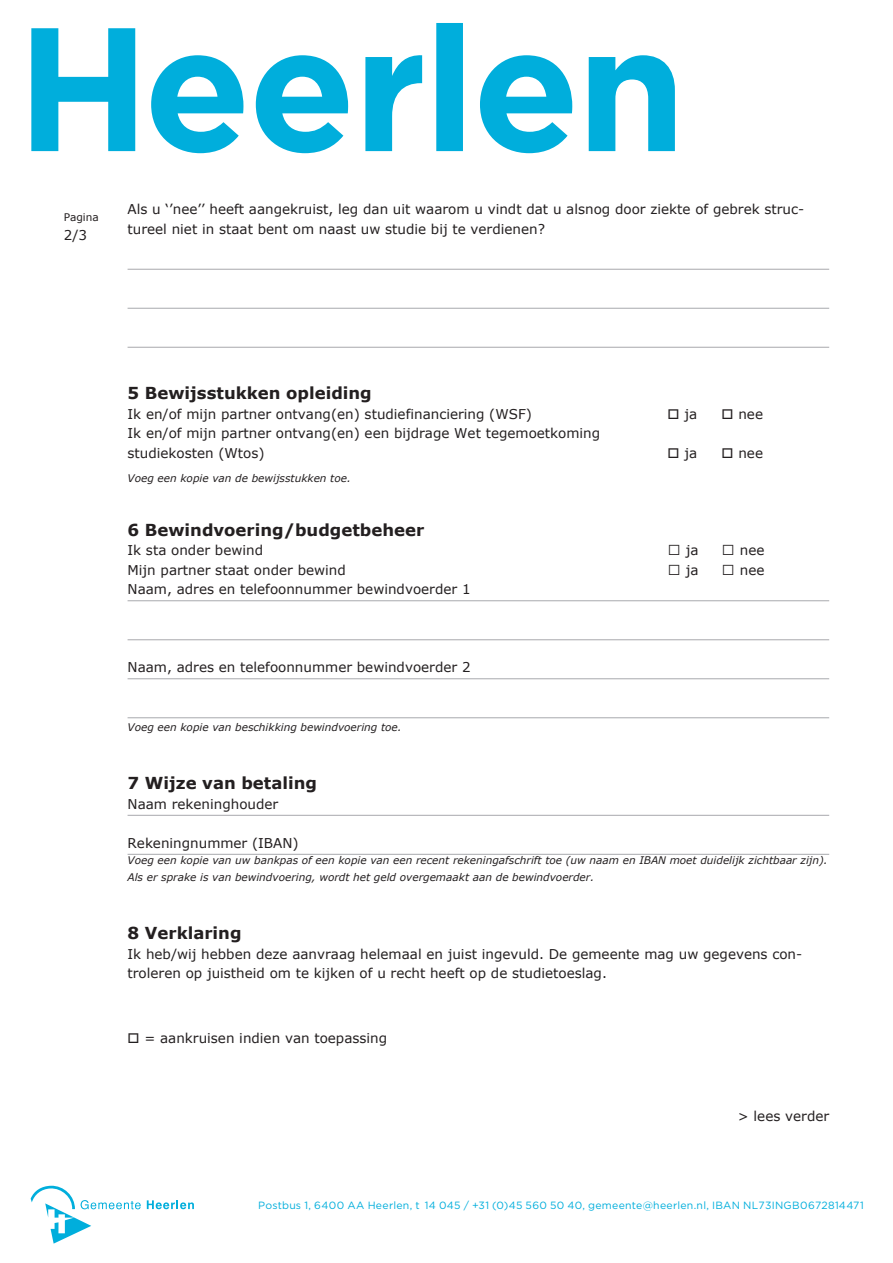
<style>
.page{position:relative;width:893px;height:1263px;background:#fff}
.page>*{position:absolute;margin:0;border:0;box-sizing:border-box;transform-origin:0 0}
.t1{font:700 16.5px "Verdana";color:#231f20}
.t2{font:13.5px/19.5px "Verdana";color:#231f20}
.t3{font:italic 10.5px/16.5px "Verdana";color:#231f20}
.t4{font:10.5px "Gotham";letter-spacing:.025em;color:#00aedc}
.t5{font:10.5px "Verdana";color:#231f20}
</style>
<div class="page">
<svg style="left:31px;top:23px;width:644px;height:130px"></svg>
<svg style="left:31px;top:1185px;width:110px;height:58px"></svg>
<svg style="left:147px;top:1200px;width:47px;height:9px"></svg>
<hr style="left:128px;top:269px;width:701px;height:1px;background:#a8a9ad">
<hr style="left:128px;top:308px;width:701px;height:1px;background:#a8a9ad">
<hr style="left:128px;top:347px;width:701px;height:1px;background:#a8a9ad">
<hr style="left:128px;top:600px;width:701px;height:1px;background:#a8a9ad">
<hr style="left:128px;top:639px;width:701px;height:1px;background:#a8a9ad">
<hr style="left:128px;top:678px;width:701px;height:1px;background:#a8a9ad">
<hr style="left:128px;top:717px;width:701px;height:1px;background:#a8a9ad">
<hr style="left:128px;top:815px;width:701px;height:1px;background:#a8a9ad">
<hr style="left:128px;top:854px;width:701px;height:1px;background:#a8a9ad">
<p class="t5" style="left:64px;top:210px;width:37px">Pagina</p>
<p class="t2" style="left:64px;top:225px;width:25px">2/3</p>
<p class="t2" style="left:128px;top:199px;width:676px">Als u ‘’nee’’ heeft aangekruist, leg dan uit waarom u vindt dat u alsnog door ziekte of gebrek struc&shy;tureel niet in staat bent om naast uw studie bij te verdienen?</p>
<p class="t1" style="left:128px;top:383px;width:246px">5 Bewijsstukken opleiding</p>
<p class="t2" style="left:128px;top:403px;width:406px">Ik en/of mijn partner ontvang(en) studiefinanciering (WSF)</p>
<p class="t2" style="left:668px;top:403px;width:31px">□ ja</p>
<p class="t2" style="left:722px;top:403px;width:43px">□ nee</p>
<p class="t2" style="left:128px;top:423px;width:474px">Ik en/of mijn partner ontvang(en) een bijdrage Wet tegemoetkoming studiekosten (Wtos)</p>
<p class="t2" style="left:668px;top:442px;width:31px">□ ja</p>
<p class="t2" style="left:722px;top:442px;width:43px">□ nee</p>
<p class="t3" style="left:128px;top:469px;width:225px">Voeg een kopie van de bewijsstukken toe.</p>
<p class="t1" style="left:128px;top:519px;width:298px">6 Bewindvoering/budgetbeheer</p>
<p class="t2" style="left:128px;top:540px;width:137px">Ik sta onder bewind</p>
<p class="t2" style="left:686px;top:540px;width:14px">ja</p>
<p class="t2" style="left:740px;top:540px;width:26px">nee</p>
<p class="t2" style="left:128px;top:559px;width:220px">Mijn partner staat onder bewind</p>
<p class="t2" style="left:686px;top:559px;width:14px">ja</p>
<p class="t2" style="left:740px;top:559px;width:26px">nee</p>
<p class="t2" style="left:128px;top:579px;width:345px">Naam, adres en telefoonnummer bewindvoerder 1</p>
<p class="t2" style="left:128px;top:657px;width:345px">Naam, adres en telefoonnummer bewindvoerder 2</p>
<p class="t3" style="left:128px;top:718px;width:276px">Voeg een kopie van beschikking bewindvoering toe.</p>
<p class="t1" style="left:128px;top:773px;width:191px">7 Wijze van betaling</p>
<p class="t2" style="left:128px;top:793px;width:152px">Naam rekeninghouder</p>
<p class="t2" style="left:128px;top:832px;width:173px">Rekeningnummer (IBAN)</p>
<p class="t3" style="left:128px;top:852px;width:702px">Voeg een kopie van uw bankpas of een kopie van een recent rekeningafschrift toe (uw naam en IBAN moet duidelijk zichtbaar zijn).<br>Als er sprake is van bewindvoering, wordt het geld overgemaakt aan de bewindvoerder.</p>
<p class="t1" style="left:128px;top:923px;width:115px">8 Verklaring</p>
<p class="t2" style="left:128px;top:943px;width:674px">Ik heb/wij hebben deze aanvraag helemaal en juist ingevuld. De gemeente mag uw gegevens con&shy;troleren op juistheid om te kijken of u recht heeft op de studietoeslag.</p>
<p class="t2" style="left:128px;top:1027px;width:261px">□ = aankruisen indien van toepassing</p>
<p class="t2" style="left:738px;top:1105px;width:93px">&gt; lees verder</p>
<p class="t4" style="left:258px;top:1199px;width:607px">Postbus 1, 6400 AA Heerlen, t 14 045 / +31 (0)45 560 50 40, gemeente@heerlen.nl, IBAN NL73INGB0672814471</p>
</div>
